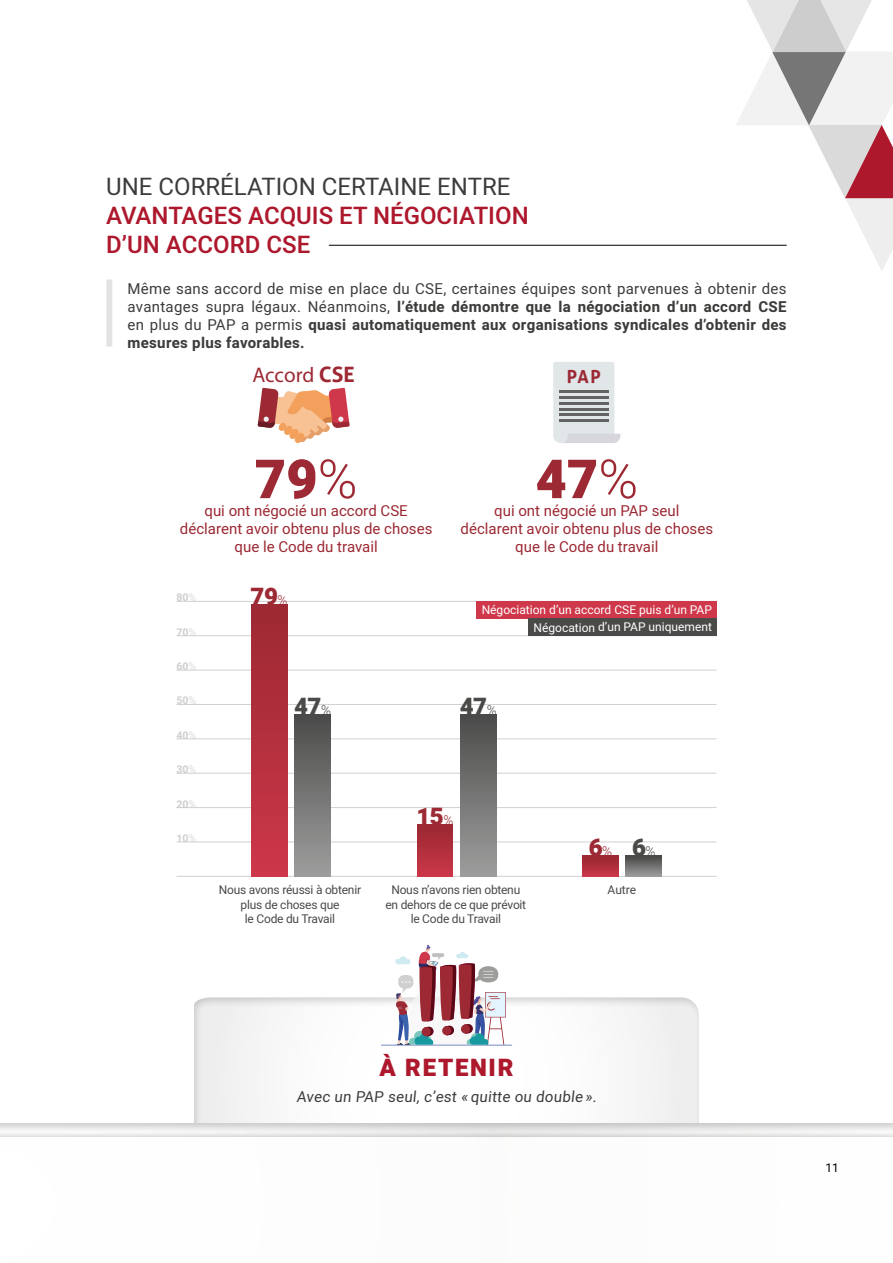
<style>
.page{position:relative;width:893px;height:1263px;background:#fff}
.page>*{position:absolute;margin:0;border:0;box-sizing:border-box;transform-origin:0 0}
.t1{font:900 54px "Heebo";color:#9c2933}
.t2{font:500 24px/28.8px "Heebo";color:#ad182d}
.t3{font:24px "Heebo";color:#3c3c3b}
.t4{font:900 24px "Heebo";color:#9c2933}
.t5{font:900 24px "Heebo";letter-spacing:.07em;color:#ad182d}
.t6{font:900 24px "Heebo";color:#4a4a49}
.t7{font:21.15px "Aller";letter-spacing:-.005em;color:#9c2933}
.t8{font:700 17.85px "Aller";color:#9c2933}
.t9{font:700 15px/18px "Heebo";letter-spacing:.02em;color:#3c3c3b;text-align:justify}
.t10{font:15px/18px "Heebo";color:#9c2933;text-align:center}
.t11{font:15px "Heebo";color:#3c3c3b}
.t12{font:12px/14.4px "Heebo";letter-spacing:-.02em;color:#4a4a49;text-align:center}
.t13{font:12px/17.2px "Heebo";color:#fff;text-align:right}
.t14{font:12px "Heebo";color:#000}
.t15{font:700 10.5px "Heebo";color:#d0d0d0}
.s1{font-weight:400}
.s2{font-weight:700}
.s3{font-weight:300}
.s4{font-weight:300;font-size:13.5px}
.s5{color:#4a4a49}
.s6{font-weight:300;font-size:13.5px;color:#4a4a49}
</style>
<div class="page">
<hr style="left:329px;top:245px;width:458px;height:1px;background:#000">
<div style="left:106px;top:279px;width:6px;height:68px;background:#e3e3e3"></div>
<svg style="left:258px;top:388px;width:92px;height:55px"></svg>
<svg style="left:553px;top:362px;width:67px;height:81px"></svg>
<hr style="left:559px;top:391px;width:49px;height:2px;background:#646363">
<hr style="left:559px;top:397px;width:49px;height:2px;background:#646363">
<hr style="left:559px;top:402px;width:49px;height:2px;background:#646363">
<hr style="left:559px;top:408px;width:49px;height:2px;background:#646363">
<hr style="left:559px;top:414px;width:49px;height:2px;background:#646363">
<hr style="left:559px;top:419px;width:49px;height:3px;background:#646363">
<hr style="left:176px;top:876px;width:540px;height:1px;background:#d0d0d0">
<hr style="left:176px;top:842px;width:540px;height:1px;background:#d0d0d0">
<hr style="left:176px;top:807px;width:540px;height:1px;background:#d0d0d0">
<hr style="left:176px;top:773px;width:540px;height:1px;background:#d0d0d0">
<hr style="left:176px;top:738px;width:540px;height:1px;background:#d0d0d0">
<hr style="left:176px;top:704px;width:540px;height:1px;background:#d0d0d0">
<hr style="left:176px;top:670px;width:540px;height:1px;background:#d0d0d0">
<hr style="left:176px;top:635px;width:540px;height:1px;background:#d0d0d0">
<hr style="left:176px;top:601px;width:540px;height:1px;background:#d0d0d0">
<div style="left:582px;top:856px;width:36px;height:20px;background:linear-gradient(to bottom,#952730,#c73546)"></div>
<div style="left:626px;top:856px;width:36px;height:20px;background:linear-gradient(to bottom,#474746,#979696)"></div>
<div style="left:417px;top:825px;width:36px;height:51px;background:linear-gradient(to bottom,#992831,#cb3748)"></div>
<div style="left:460px;top:715px;width:36px;height:161px;background:linear-gradient(to bottom,#4c4b4b,#9e9e9e)"></div>
<div style="left:251px;top:605px;width:36px;height:271px;background:linear-gradient(to bottom,#9c2933,#cd3749)"></div>
<div style="left:295px;top:715px;width:35px;height:161px;background:linear-gradient(to bottom,#4c4b4b,#9e9e9e)"></div>
<div style="left:476px;top:601px;width:240px;height:18px;background:#cf384a"></div>
<div style="left:528px;top:619px;width:188px;height:17px;background:#4a4a49"></div>
<div style="left:180px;top:987px;width:531px;height:162px;background:#878787;opacity:.75"></div>
<hr style="left:381px;top:1044px;width:131px;height:2px;background:#909ed0">
<svg style="left:395px;top:945px;width:111px;height:100px"></svg>
<div style="left:0;top:1113px;width:893px;height:150px;background:#878787;opacity:.75"></div>
<div style="left:0;top:1131px;width:893px;height:132px;background:#000;opacity:.18"></div>
<div style="left:0;top:1137px;width:893px;height:126px;background:#fff"></div>
<svg style="left:736px;top:0;width:157px;height:270px"></svg>
<h2 class="t3" style="left:106px;top:170px;width:406px">UNE CORRÉLATION CERTAINE ENTRE</h2>
<h2 class="t2" style="left:106px;top:201px;width:424px">AVANTAGES ACQUIS ET NÉGOCIATION<br>D’UN ACCORD CSE</h2>
<p class="t9" style="left:128px;top:280px;width:660px"><span class="s1">Même sans accord de mise en place du CSE, certaines équipes sont parvenues à obtenir des avantages supra légaux. Néanmoins,</span> l’étude démontre que la négociation d’un accord CSE <span class="s1">en plus du PAP a permis</span> quasi automatiquement aux organisations syndicales d’obtenir des mesures plus favorables.</p>
<h3 class="t7" style="left:253px;top:361px;width:104px">Accord <span class="s2">CSE</span></h3>
<p class="t8" style="left:567px;top:365px;width:35px">PAP</p>
<h1 class="t1" style="left:255px;top:441px;width:104px">79<span class="s3">%</span></h1>
<p class="t10" style="left:180px;top:520px;width:254px">déclarent avoir obtenu plus de choses que le Code du travail</p>
<p class="t10" style="left:205px;top:502px;width:205px">qui ont négocié un accord CSE</p>
<p class="t15" style="left:176px;top:590px;width:21px">80<span class="s3">%</span></p>
<p class="t15" style="left:176px;top:625px;width:21px">70<span class="s3">%</span></p>
<p class="t15" style="left:176px;top:659px;width:21px">60<span class="s3">%</span></p>
<p class="t15" style="left:176px;top:693px;width:21px">50<span class="s3">%</span></p>
<p class="t15" style="left:176px;top:728px;width:21px">40<span class="s3">%</span></p>
<p class="t15" style="left:176px;top:762px;width:21px">30<span class="s3">%</span></p>
<h2 class="t4" style="left:251px;top:580px;width:38px">79<span class="s4">%</span></h2>
<h2 class="t6" style="left:294px;top:690px;width:38px">47<span class="s4">%</span></h2>
<h1 class="t1" style="left:535px;top:441px;width:104px">47<span class="s3">%</span></h1>
<p class="t10" style="left:461px;top:520px;width:254px">déclarent avoir obtenu plus de choses que le Code du travail</p>
<p class="t10" style="left:494px;top:502px;width:187px">qui ont négocié un PAP seul</p>
<p class="t13" style="left:482px;top:601px;width:232px">Négociation d’un accord CSE puis d’un PAP<br>Négocation d’un PAP uniquement</p>
<h2 class="t6" style="left:460px;top:690px;width:38px">47<span class="s4">%</span></h2>
<p class="t15" style="left:176px;top:796px;width:21px">20<span class="s3">%</span></p>
<p class="t15" style="left:176px;top:831px;width:21px">10<span class="s3">%</span></p>
<h2 class="t4" style="left:416px;top:799px;width:38px">15<span class="s4">%</span></h2>
<p class="t12" style="left:219px;top:883px;width:144px">Nous avons réussi à obtenir plus de choses que<br>le Code du Travail</p>
<p class="t12" style="left:385px;top:883px;width:142px">Nous n’avons rien obtenu en dehors de ce que prévoit le Code du Travail</p>
<h2 class="t4" style="left:589px;top:830px;width:68px">6<span class="s4">%</span> <span class="s5">6</span><span class="s6">%</span></h2>
<p class="t12" style="left:608px;top:883px;width:30px">Autre</p>
<h2 class="t5" style="left:379px;top:1050px;width:135px">À RETENIR</h2>
<p class="t11" style="left:296px;top:1086px;width:304px">Avec un PAP seul, c’est « quitte ou double ».</p>
<p class="t14" style="left:825px;top:1159px;width:15px">11</p>
</div>
